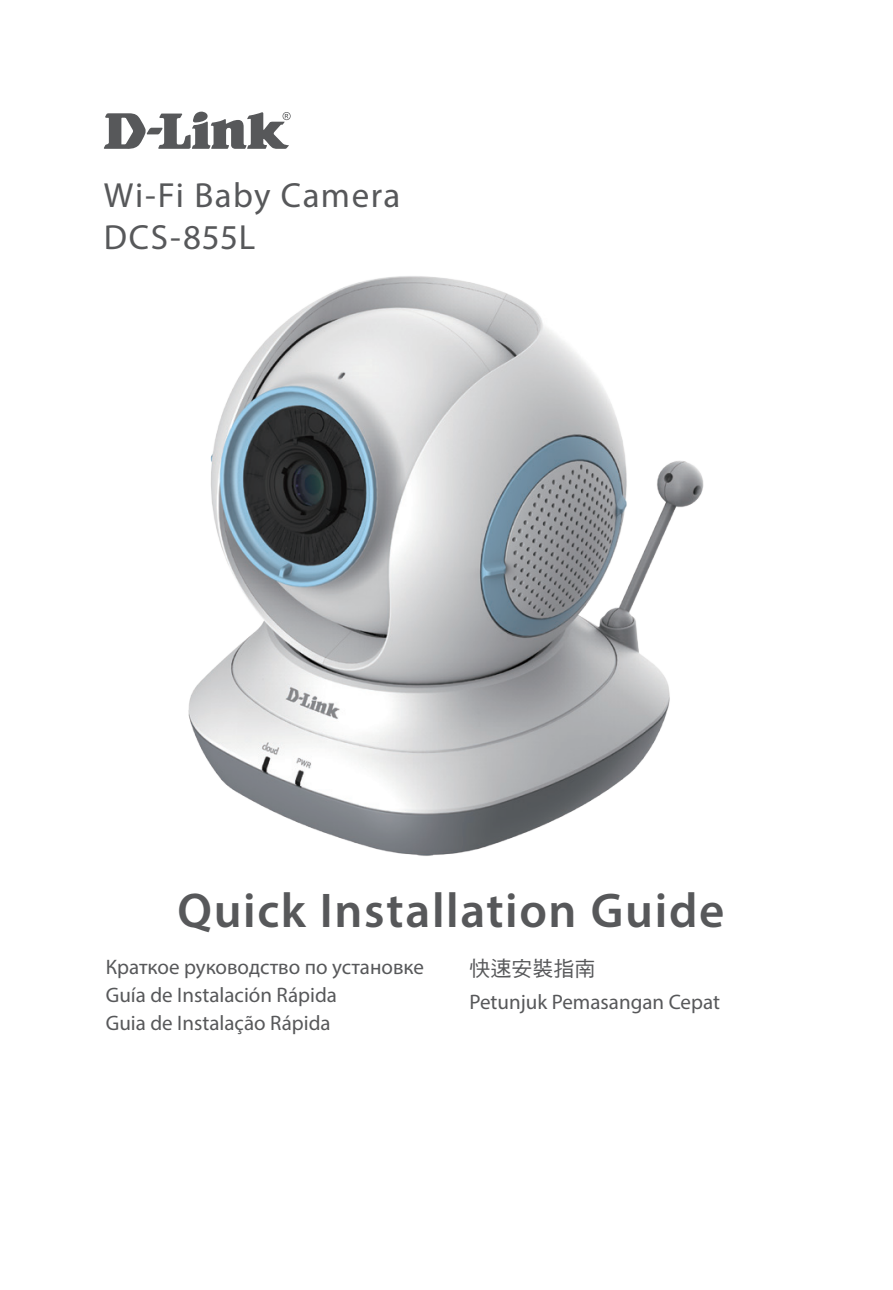
<style>
.page{position:relative;width:893px;height:1290px;background:#fff}
.page>*{position:absolute;margin:0;border:0;box-sizing:border-box;transform-origin:0 0}
.t1{font:600 49px "Myriad Pro";letter-spacing:.03em;color:#57585a}
.t2{font:35px/42px "Myriad Pro";letter-spacing:.04em;color:#57585a}
.t3{font:21px/28px "Myriad Pro";color:#57585a}
.t4{font:21px "DF Hei Std W5";color:#57585a}
</style>
<div class="page">
<svg style="left:104px;top:111px;width:187px;height:38px"></svg>
<img style="left:188px;top:276px;width:516px;height:580px">
<h2 class="t2" style="left:104px;top:174px;width:298px">Wi-Fi Baby Camera<br>DCS-855L</h2>
<h1 class="t1" style="left:177px;top:880px;width:549px">Quick Installation Guide</h1>
<p class="t3" style="left:106px;top:953px;width:320px">Краткое руководство по установке<br>Guía de Instalación Rápida<br>Guia de Instalação Rápida</p>
<p class="t4" style="left:469px;top:957px;width:127px">快速安裝指南</p>
<p class="t3" style="left:469px;top:988px;width:252px">Petunjuk Pemasangan Cepat</p>
</div>
